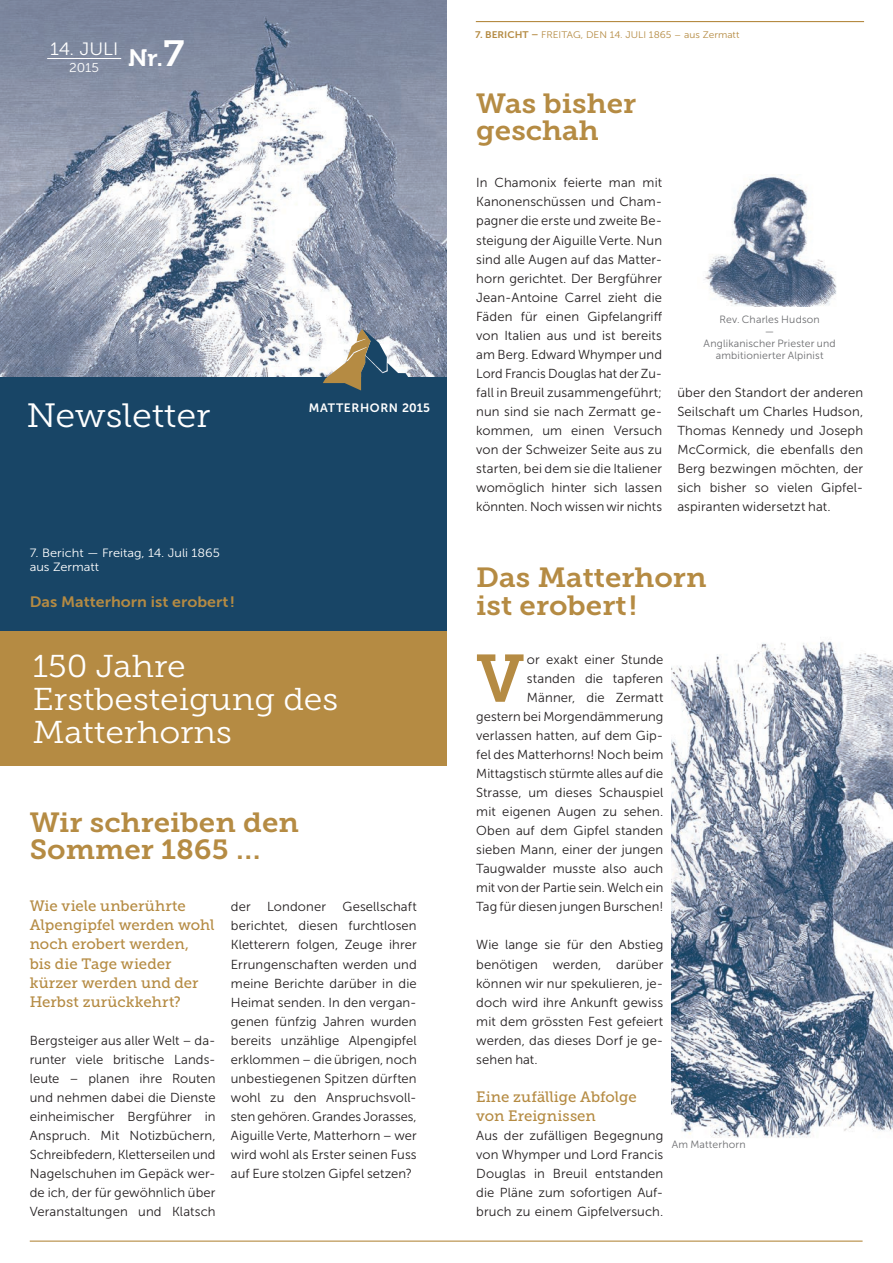
<style>
.page{position:relative;width:893px;height:1263px;background:#fff}
.page>*{position:absolute;margin:0;border:0;box-sizing:border-box;transform-origin:0 0}
.t1{font:66.75px "Museo Slab 700";color:#b58b43}
.t2{font:33.6px "Museo Slab 300";color:#fff;scale:1.07 1}
.t3{font:31.5px/33px "Museo Slab 300";color:#fff;scale:1.07 1}
.t4{font:27.6px/27.6px "Museo Slab 700";color:#b58b43;scale:1.07 1}
.t5{font:17.85px "Museo Sans 300";color:#fff;scale:1.07 1}
.t6{font:15px/19px "Museo Slab 500";color:#b58b43}
.t7{font:15px "Museo Sans 700";color:#b58b43;scale:1.07 1}
.t8{font:13.05px/19px "Museo Sans 300";letter-spacing:.01em;color:#231f20;text-align:justify}
.t9{font:12.75px "Museo Sans 300";color:#fff;scale:1.07 1}
.t10{font:12.15px "Museo Sans 700";letter-spacing:.05em;color:#fff}
.t11{font:12px/13.5px "Museo Sans 300";color:#fff;scale:1.07 1}
.t12{font:10.5px/12px "Museo Sans 300";letter-spacing:.015em;color:#6c6d70;text-align:center}
.t13{font:9.6px "Museo Sans 300";color:#b58b43;scale:1.07 1}
.t14{font:9.6px "Museo Sans 700";color:#b58b43;scale:1.07 1}
.s1{font-family:"Museo Sans 300"}
</style>
<div class="page">
<img style="left:672px;top:641px;width:221px;height:497px">
<img style="left:0;top:0;width:446px;height:377px">
<div style="left:0;top:377px;width:446px;height:254px;background:#184566"></div>
<hr style="left:476px;top:21px;width:388px;height:1px;background:#b58b43">
<hr style="left:30px;top:1240px;width:833px;height:2px;background:#b58b43">
<hr style="left:47px;top:58px;width:74px;height:1px;background:#fff">
<div style="left:0;top:631px;width:446px;height:134px;background:#b58b43"></div>
<svg style="left:323px;top:329px;width:94px;height:61px"></svg>
<img style="left:704px;top:175px;width:133px;height:131px">
<p class="t9" style="left:69px;top:60px;width:109px">2015 <sup>Nr.</sup><sup>7</sup></p>
<h3 class="t5" style="left:50px;top:39px;width:61px">14. JuLi</h3>
<h2 class="t2" style="left:26px;top:397px;width:174px">Newsletter</h2>
<p class="t11" style="left:30px;top:546px;width:179px">7. Bericht — Freitag, 14. Juli 1865 aus Zermatt</p>
<p class="t7" style="left:30px;top:593px;width:193px">Das Matterhorn ist erobert!</p>
<p class="t10" style="left:309px;top:401px;width:123px">Matterhorn 2015</p>
<h3 class="t3" style="left:33px;top:650px;width:287px">150 Jahre<br>Erstbesteigung des<br>Matterhorns</h3>
<h3 class="t4" style="left:30px;top:808px;width:253px">Wir schreiben den<br>Sommer 1865 …</h3>
<p class="t6" style="left:30px;top:897px;width:186px">Wie viele unberührte<br>Alpengipfel werden wohl noch erobert werden,<br>bis die Tage wieder kürzer werden und der<br>Herbst zurückkehrt?</p>
<p class="t8" style="left:30px;top:1031px;width:187px">Bergsteiger aus aller Welt – da&shy;runter viele britische Lands&shy;leute – planen ihre Routen und nehmen dabei die Dienste einheimischer Bergführer in Anspruch. Mit Notizbüchern, Schreibfedern, Kletterseilen und Nagelschuhen im Gepäck wer&shy;de ich, der für gewöhnlich über Veranstaltungen und Klatsch</p>
<p class="t8" style="left:231px;top:897px;width:187px;text-indent:112px">Gesellschaft berichtet, diesen furchtlosen Kletterern folgen, Zeuge ihrer Errungenschaften werden und meine Berichte darüber in die Heimat senden. In den vergan&shy;genen fünfzig Jahren wurden bereits unzählige Alpengipfel erklommen – die übrigen, noch unbestiegenen Spitzen dürften wohl zu den Anspruchsvoll&shy;sten gehören. Grandes Jorasses, Aiguille Verte, Matterhorn – wer wird wohl als Erster seinen Fuss auf Eure stolzen Gipfel setzen?</p>
<p class="t8" style="left:231px;top:897px;width:21px">der</p>
<p class="t8" style="left:267px;top:897px;width:60px">Londoner</p>
<p class="t14" style="left:475px;top:29px;width:73px">7. Bericht – <span class="s1">Freitag</span></p>
<p class="t13" style="left:581px;top:29px;width:12px">, den</p>
<p class="t13" style="left:610px;top:29px;width:123px">14. Juli 1865 – aus Zermatt</p>
<h3 class="t4" style="left:476px;top:90px;width:151px">Was bisher geschah</h3>
<p class="t8" style="left:476px;top:173px;width:187px">In Chamonix feierte man mit Kanonenschüssen und Cham&shy;pagner die erste und zweite Be&shy;steigung der Aiguille Verte. Nun sind alle Augen auf das Matter&shy;horn gerichtet. Der Bergführer Jean-Antoine Carrel zieht die Fäden für einen Gipfelangriff von Italien aus und ist bereits am Berg. Edward Whymper und Lord Francis Douglas hat der Zu&shy;fall in Breuil zusammengeführt; nun sind sie nach Zermatt ge&shy;kommen, um einen Versuch von der Schweizer Seite aus zu starten, bei dem sie die Italiener womöglich hinter sich lassen könnten. Noch wissen wir nichts</p>
<p class="t12" style="left:704px;top:313px;width:134px">Rev. Charles Hudson<br>—<br>Anglikanischer Priester und ambitionierter Alpinist</p>
<p class="t8" style="left:677px;top:383px;width:187px;text-align:left">über den Standort der anderen<br>Seilschaft um Charles Hudson,<br>Thomas Kennedy und Joseph<br>McCormick, die ebenfalls den<br>Berg bezwingen möchten, der sich bisher so vielen Gipfel&shy;aspiranten widersetzt hat.</p>
<h3 class="t4" style="left:476px;top:564px;width:217px">Das Matterhorn ist erobert!</h3>
<p class="t8" style="left:476px;top:650px;width:189px;text-align:right">or exakt einer Stunde standen die tapferen<br>Männer, die Zermatt<br>gestern bei Morgendämmerung verlassen hatten, auf dem Gip&shy;fel des Matterhorns! Noch beim<br>Mittagstisch stürmte alles auf die<br>Strasse, um dieses Schauspiel mit eigenen Augen zu sehen.<br>Oben auf dem Gipfel standen sieben Mann, einer der jungen<br>Taugwalder musste also auch mit von der Partie sein. Welch ein<br>Tag für diesen jungen Burschen!</p>
<p class="t8" style="left:476px;top:935px;width:189px">Wie lange sie für den Abstieg benötigen werden, darüber können wir nur spekulieren, je&shy;doch wird ihre Ankunft gewiss mit dem grössten Fest gefeiert werden, das dieses Dorf je ge&shy;sehen hat.</p>
<p class="t6" style="left:476px;top:1087px;width:162px">Eine zufällige Abfolge von Ereignissen</p>
<p class="t8" style="left:476px;top:1126px;width:189px">Aus der zufälligen Begegnung von Whymper und Lord Francis Douglas in Breuil entstanden die Pläne zum sofortigen Auf&shy;bruch zu einem Gipfelversuch.</p>
<h1 class="t1" style="left:476px;top:641px;width:49px">V</h1>
<p class="t12" style="left:672px;top:1138px;width:75px">Am Matterhorn</p>
</div>
